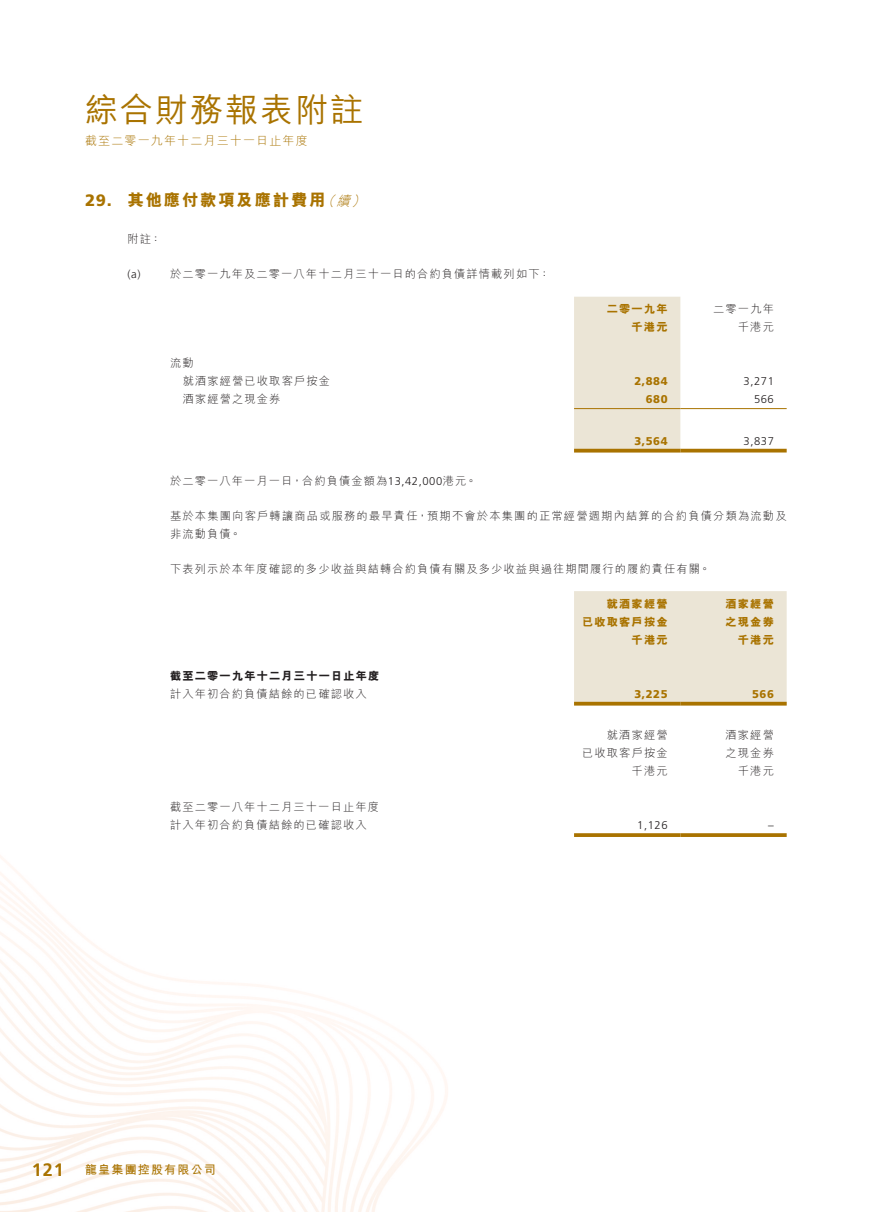
<style>
.page{position:relative;width:893px;height:1212px;background:#fff}
.page>*{position:absolute;margin:0;border:0;box-sizing:border-box;transform-origin:0 0}
.t1{font:500 33px "M Hei HK";letter-spacing:.06em;color:#a97300}
.t2{font:700 18px "Frutiger LT Std";color:#a97300}
.t3{font:800 16.5px "M Hei HK";letter-spacing:.1em;color:#a97300}
.t4{font:900 16.5px "Frutiger LT Std";color:#a97300}
.t5{font:italic 300 13.5px "M Hei HK";color:#a97300}
.t6{font:300 12px "M Hei HK";letter-spacing:.095em;color:#a97300}
.t7{font:700 12px "M Hei HK";letter-spacing:.1em;color:#a97300}
.t8{font:300 11.25px/18px "M Hei HK";letter-spacing:.1em;color:#231f20;text-align:right}
.t9{font:800 11.25px/18px "M Hei HK";letter-spacing:.1em;color:#a97300;text-align:right}
.t10{font:300 11.25px "Frutiger LT Std";letter-spacing:.05em;color:#231f20}
.t11{font:900 11.25px "Frutiger LT Std";letter-spacing:.05em;color:#a97300}
.t12{font:800 11.25px "M Hei HK";letter-spacing:.1em;color:#231f20}
.s1{font-family:"Frutiger LT Std"}
</style>
<div class="page">
<img style="left:0;top:296px;width:787px;height:916px">
<div style="left:574px;top:297px;width:106px;height:152px;background:#ebe5d6"></div>
<hr style="left:574px;top:408px;width:106px;height:1px;background:#a97300">
<hr style="left:680px;top:408px;width:107px;height:1px;background:#a97300">
<hr style="left:574px;top:449px;width:106px;height:3px;background:#a97300">
<hr style="left:680px;top:449px;width:107px;height:3px;background:#a97300">
<div style="left:574px;top:591px;width:213px;height:111px;background:#ebe5d6"></div>
<hr style="left:574px;top:702px;width:106px;height:3px;background:#a97300">
<hr style="left:680px;top:702px;width:107px;height:3px;background:#a97300">
<svg style="left:574px;top:833px;width:106px;height:4px"></svg>
<svg style="left:680px;top:833px;width:107px;height:4px"></svg>
<h1 class="t1" style="left:85px;top:86px;width:280px">綜合財務報表附註</h1>
<p class="t6" style="left:85px;top:135px;width:224px">截至二零一九年十二月三十一日止年度</p>
<h3 class="t4" style="left:85px;top:190px;width:28px">29.</h3>
<h3 class="t3" style="left:128px;top:192px;width:200px">其他應付款項及應計費用</h3>
<p class="t5" style="left:321px;top:194px;width:34px">（續</p>
<p class="t5" style="left:351px;top:194px;width:19px">(</p>
<p class="t8" style="left:128px;top:230px;width:35px">附註：</p>
<p class="t10" style="left:128px;top:268px;width:14px">a( )</p>
<p class="t8" style="left:170px;top:265px;width:381px">於二零一九年及二零一八年十二月三十一日的合約負債詳情載列如下：</p>
<p class="t8" style="left:170px;top:354px;width:25px">流動</p>
<p class="t8" style="left:183px;top:372px;width:149px">就酒家經營已收取客戶按金</p>
<p class="t8" style="left:183px;top:390px;width:99px">酒家經營之現金券</p>
<p class="t9" style="left:607px;top:300px;width:62px">二零一九年</p>
<p class="t8" style="left:713px;top:300px;width:62px">二零一九年</p>
<p class="t9" style="left:632px;top:318px;width:38px">千港元</p>
<p class="t8" style="left:738px;top:318px;width:37px">千港元</p>
<p class="t11" style="left:634px;top:374px;width:35px">2,884</p>
<p class="t10" style="left:744px;top:375px;width:32px">3,271</p>
<p class="t11" style="left:646px;top:392px;width:23px">680</p>
<p class="t10" style="left:754px;top:393px;width:21px">566</p>
<p class="t11" style="left:634px;top:434px;width:35px">3,564</p>
<p class="t10" style="left:744px;top:434px;width:32px">3,837</p>
<p class="t8" style="left:170px;top:471px;width:308px">於二零一八年一月一日，合約負債金額為<span class="s1">13,42,000</span>港元。</p>
<p class="t8" style="left:170px;top:506px;width:618px;text-align:left">基於本集團向客戶轉讓商品或服務的最早責任，預期不會於本集團的正常經營週期內結算的合約負債分類為流動及非流動負債。</p>
<p class="t8" style="left:170px;top:559px;width:542px">下表列示於本年度確認的多少收益與結轉合約負債有關及多少收益與過往期間履行的履約責任有關。</p>
<p class="t9" style="left:582px;top:594px;width:87px">就酒家經營<br>已收取客戶按金</p>
<p class="t9" style="left:725px;top:594px;width:50px">酒家經營之現金券千港元</p>
<p class="t9" style="left:632px;top:630px;width:38px">千港元</p>
<p class="t12" style="left:170px;top:670px;width:211px">截至二零一九年十二月三十一日止年度</p>
<p class="t8" style="left:170px;top:684px;width:198px">計入年初合約負債結餘的已確認收入</p>
<p class="t8" style="left:170px;top:798px;width:210px">截至二零一八年十二月三十一日止年度</p>
<p class="t8" style="left:170px;top:816px;width:198px">計入年初合約負債結餘的已確認收入</p>
<p class="t11" style="left:634px;top:687px;width:35px">3,225</p>
<p class="t11" style="left:752px;top:687px;width:23px">566</p>
<p class="t8" style="left:582px;top:726px;width:87px">就酒家經營<br>已收取客戶按金</p>
<p class="t8" style="left:726px;top:726px;width:50px">酒家經營之現金券千港元</p>
<p class="t8" style="left:632px;top:762px;width:37px">千港元</p>
<p class="t10" style="left:637px;top:819px;width:32px">1,126</p>
<p class="t10" style="left:768px;top:819px;width:7px">–</p>
<h2 class="t2" style="left:32px;top:1159px;width:34px">121</h2>
<p class="t7" style="left:85px;top:1161px;width:132px">龍皇集團控股有限公司</p>
</div>
